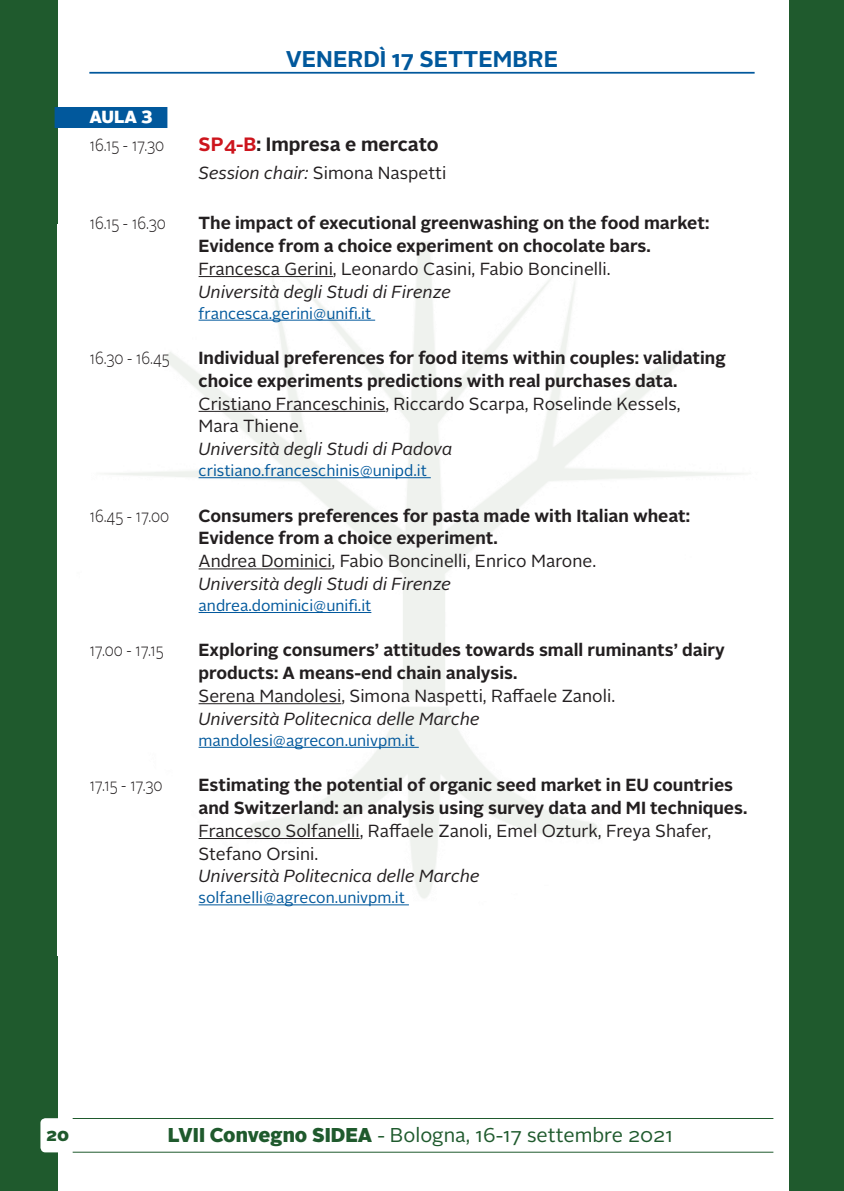
<style>
.page{position:relative;width:844px;height:1191px;background:#fff}
.page>*{position:absolute;margin:0;border:0;box-sizing:border-box;transform-origin:0 0}
.t1{font:700 22.75px "Alright Sans";color:#01589c}
.t2{font:19.95px "Alright Sans";color:#1f5a2d}
.t3{font:700 19.25px "Alright Sans";color:#231f20}
.t4{font:700 17.5px/22.8px "Alright Sans";color:#231f20}
.t5{font:17.5px/22.8px "Alright Sans";color:#231f20}
.t6{font:italic 17.5px "Alright Sans";color:#231f20}
.t7{font:300 17.5px/27.7px "Alright Sans";color:#231f20;scale:.8 1}
.t8{font:900 17.5px "Alright Sans";color:#1f5a2d}
.t9{font:15.75px "Alright Sans";color:#01589c}
.s1{font-weight:900;color:#fff}
.s2{font-weight:900;font-size:18.03px;color:#fff}
.s3{color:#cd151d}
.s4{font-style:italic}
.s5{font-weight:900}
</style>
<div class="page">
<div style="left:0;top:0;width:843px;height:1191px;background:#1f5a2d"></div>
<div style="left:58px;top:0;width:730px;height:1191px;background:#fff"></div>
<img style="left:104px;top:242px;width:640px;height:664px">
<hr style="left:73px;top:1118px;width:700px;height:1px;background:#1f5a2d">
<hr style="left:73px;top:1151px;width:700px;height:1px;background:#1f5a2d">
<hr style="left:843px;top:0;width:1px;height:1191px;background:#1f5a2d">
<div style="left:40px;top:1118px;width:31px;height:34px;background:#fff;border-radius:5px"></div>
<div style="left:55px;top:107px;width:112px;height:21px;background:#01589c"></div>
<hr style="left:198px;top:276px;width:135px;height:1px;background:#231f20">
<hr style="left:198px;top:320px;width:177px;height:1px;background:#01589c">
<hr style="left:198px;top:411px;width:187px;height:1px;background:#231f20">
<hr style="left:198px;top:477px;width:232px;height:1px;background:#01589c">
<hr style="left:198px;top:568px;width:133px;height:1px;background:#231f20">
<hr style="left:198px;top:612px;width:173px;height:1px;background:#01589c">
<hr style="left:198px;top:703px;width:143px;height:1px;background:#231f20">
<hr style="left:198px;top:747px;width:220px;height:1px;background:#01589c">
<hr style="left:198px;top:838px;width:161px;height:1px;background:#231f20">
<hr style="left:198px;top:904px;width:211px;height:1px;background:#01589c">
<hr style="left:89px;top:72px;width:665px;height:2px;background:#01589c">
<p class="t7" style="left:89px;top:104px;width:95px"><span class="s1">AULA</span> <span class="s2">3<br></span>16.15 - 17.30</p>
<h1 class="t1" style="left:286px;top:43px;width:274px">VENERDÌ 17 SETTEMBRE</h1>
<p class="t3" style="left:198px;top:131px;width:241px"><span class="s3">SP4-B</span>: Impresa e mercato</p>
<p class="t5" style="left:198px;top:162px;width:249px"><span class="s4">Session chair:</span> Simona Naspetti</p>
<p class="t7" style="left:89px;top:210px;width:97px">16.15 - 16.30</p>
<p class="t4" style="left:198px;top:212px;width:512px">The impact of executional greenwashing on the food market:<br>Evidence from a choice experiment on chocolate bars.</p>
<p class="t5" style="left:198px;top:258px;width:413px">Francesca Gerini, Leonardo Casini, Fabio Boncinelli.</p>
<p class="t6" style="left:198px;top:280px;width:254px">Università degli Studi di Firenze</p>
<p class="t9" style="left:198px;top:302px;width:174px">francesca.gerini@unifi.it</p>
<p class="t7" style="left:89px;top:344px;width:102px">16.30 - 16.45</p>
<p class="t4" style="left:198px;top:347px;width:528px">Individual preferences for food items within couples: validating choice experiments predictions with real purchases data.</p>
<p class="t5" style="left:198px;top:392px;width:483px">Cristiano Franceschinis, Riccardo Scarpa, Roselinde Kessels,<br>Mara Thiene.</p>
<p class="t6" style="left:198px;top:437px;width:255px">Università degli Studi di Padova</p>
<p class="t9" style="left:198px;top:460px;width:230px">cristiano.franceschinis@unipd.it</p>
<p class="t7" style="left:89px;top:502px;width:101px">16.45 - 17.00</p>
<p class="t4" style="left:198px;top:504px;width:493px">Consumers preferences for pasta made with Italian wheat:<br>Evidence from a choice experiment.</p>
<p class="t5" style="left:198px;top:550px;width:399px">Andrea Dominici, Fabio Boncinelli, Enrico Marone.</p>
<p class="t6" style="left:198px;top:572px;width:254px">Università degli Studi di Firenze</p>
<p class="t9" style="left:198px;top:595px;width:174px">andrea.dominici@unifi.it</p>
<p class="t7" style="left:89px;top:637px;width:94px">17.00 - 17.15</p>
<p class="t4" style="left:198px;top:639px;width:527px">Exploring consumers’ attitudes towards small ruminants’ dairy products: A means-end chain analysis.</p>
<p class="t5" style="left:198px;top:685px;width:418px">Serena Mandolesi, Simona Naspetti, Raffaele Zanoli.</p>
<p class="t6" style="left:198px;top:707px;width:283px">Università Politecnica delle Marche</p>
<p class="t9" style="left:198px;top:729px;width:218px">mandolesi@agrecon.univpm.it</p>
<p class="t7" style="left:89px;top:771px;width:93px">17.15 - 17.30</p>
<p class="t4" style="left:198px;top:774px;width:550px">Estimating the potential of organic seed market in EU countries and Switzerland: an analysis using survey data and MI techniques.</p>
<p class="t5" style="left:198px;top:819px;width:514px">Francesco Solfanelli, Raffaele Zanoli, Emel Ozturk, Freya Shafer,<br>Stefano Orsini.</p>
<p class="t6" style="left:198px;top:864px;width:283px">Università Politecnica delle Marche</p>
<p class="t9" style="left:198px;top:887px;width:208px">solfanelli@agrecon.univpm.it</p>
<p class="t8" style="left:46px;top:1122px;width:24px">20</p>
<p class="t2" style="left:168px;top:1121px;width:506px"><span class="s5">LVII Convegno SIDEA</span> - Bologna, 16-17 settembre 2021</p>
</div>
